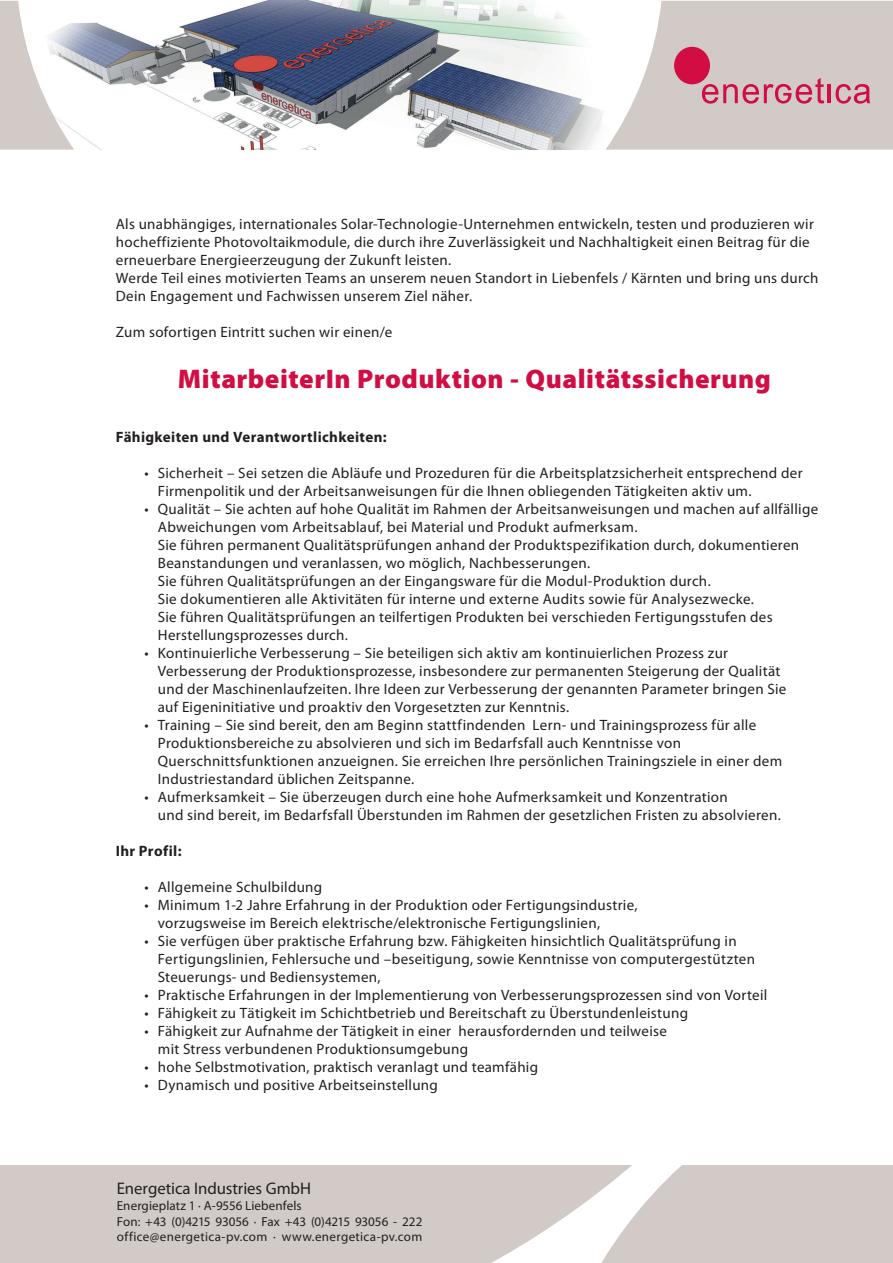
<style>
.page{position:relative;width:893px;height:1263px;background:#fff}
.page>*{position:absolute;margin:0;border:0;box-sizing:border-box;transform-origin:0 0}
.t1{font:900 27px "Myriad Pro";letter-spacing:.02em;color:#d20d44}
.t2{font:16.8px "Myriad Pro";letter-spacing:-.005em;color:#231f20}
.t3{font:15px/18px "Myriad Pro";letter-spacing:.02em;color:#231f20}
.t4{font:700 15px "Myriad Pro";letter-spacing:.025em;color:#231f20}
.t5{font:13.05px/15.8px "Myriad Pro";letter-spacing:.005em;color:#231f20}
</style>
<div class="page">
<div style="left:0;top:1165px;width:539px;height:98px;background:#d1cac7"></div>
<svg style="left:539px;top:1165px;width:354px;height:98px"></svg>
<svg style="left:0;top:1px;width:893px;height:149px"></svg>
<svg style="left:836px;top:84px;width:34px;height:20px"></svg>
<hr style="left:828px;top:84px;width:3px;height:19px;background:#d20d44">
<svg style="left:702px;top:78px;width:122px;height:26px;background:#d1919f"></svg>
<div style="left:674px;top:47px;width:36px;height:37px;background:#d20d44;border-radius:50%"></div>
<p class="t3" style="left:116px;top:215px;width:704px">Als unabhängiges, internationales Solar-Technologie-Unternehmen entwickeln, testen und produzieren wir hocheffiziente Photovoltaikmodule, die durch ihre Zuverlässigkeit und Nachhaltigkeit einen Beitrag für die erneuerbare Energieerzeugung der Zukunft leisten.<br>Werde Teil eines motivierten Teams an unserem neuen Standort in Liebenfels / Kärnten und bring uns durch Dein Engagement und Fachwissen unserem Ziel näher.</p>
<p class="t3" style="left:116px;top:323px;width:278px">Zum sofortigen Eintritt suchen wir einen/e</p>
<h1 class="t1" style="left:178px;top:360px;width:594px">MitarbeiterIn Produktion - Qualitätssicherung</h1>
<p class="t4" style="left:116px;top:427px;width:272px">Fähigkeiten und Verantwortlichkeiten:</p>
<p class="t3" style="left:158px;top:463px;width:646px;text-indent:-14px">• Sicherheit – Sei setzen die Abläufe und Prozeduren für die Arbeitsplatzsicherheit entsprechend der<br>Firmenpolitik und der Arbeitsanweisungen für die Ihnen obliegenden Tätigkeiten aktiv um.</p>
<p class="t3" style="left:158px;top:499px;width:662px;text-indent:-14px">• Qualität – Sie achten auf hohe Qualität im Rahmen der Arbeitsanweisungen und machen auf allfällige Abweichungen vom Arbeitsablauf, bei Material und Produkt aufmerksam.<br>Sie führen permanent Qualitätsprüfungen anhand der Produktspezifikation durch, dokumentieren Beanstandungen und veranlassen, wo möglich, Nachbesserungen.<br>Sie führen Qualitätsprüfungen an der Eingangsware für die Modul-Produktion durch.<br>Sie dokumentieren alle Aktivitäten für interne und externe Audits sowie für Analysezwecke.<br>Sie führen Qualitätsprüfungen an teilfertigen Produkten bei verschieden Fertigungsstufen des Herstellungsprozesses durch.</p>
<p class="t3" style="left:158px;top:643px;width:630px;text-indent:-14px">• Kontinuierliche Verbesserung – Sie beteiligen sich aktiv am kontinuierlichen Prozess zur Verbesserung der Produktionsprozesse, insbesondere zur permanenten Steigerung der Qualität und der Maschinenlaufzeiten. Ihre Ideen zur Verbesserung der genannten Parameter bringen Sie auf Eigeninitiative und proaktiv den Vorgesetzten zur Kenntnis.</p>
<p class="t3" style="left:158px;top:715px;width:626px;text-indent:-14px">• Training – Sie sind bereit, den am Beginn stattfindenden Lern- und Trainingsprozess für alle Produktionsbereiche zu absolvieren und sich im Bedarfsfall auch Kenntnisse von Querschnittsfunktionen anzueignen. Sie erreichen Ihre persönlichen Trainingsziele in einer dem Industriestandard üblichen Zeitspanne.</p>
<p class="t3" style="left:158px;top:787px;width:624px;text-indent:-14px">• Aufmerksamkeit – Sie überzeugen durch eine hohe Aufmerksamkeit und Konzentration<br>und sind bereit, im Bedarfsfall Überstunden im Rahmen der gesetzlichen Fristen zu absolvieren.</p>
<p class="t4" style="left:116px;top:841px;width:67px">Ihr Profil:</p>
<p class="t3" style="left:144px;top:877px;width:179px">• Allgemeine Schulbildung</p>
<p class="t3" style="left:158px;top:895px;width:481px;text-indent:-14px">• Minimum 1-2 Jahre Erfahrung in der Produktion oder Fertigungsindustrie, vorzugsweise im Bereich elektrische/elektronische Fertigungslinien,</p>
<p class="t3" style="left:158px;top:931px;width:599px;text-indent:-14px">• Sie verfügen über praktische Erfahrung bzw. Fähigkeiten hinsichtlich Qualitätsprüfung in<br>Fertigungslinien, Fehlersuche und –beseitigung, sowie Kenntnisse von computergestützten<br>Steuerungs- und Bediensystemen,</p>
<p class="t3" style="left:144px;top:985px;width:624px">• Praktische Erfahrungen in der Implementierung von Verbesserungsprozessen sind von Vorteil</p>
<p class="t3" style="left:144px;top:1003px;width:545px">• Fähigkeit zu Tätigkeit im Schichtbetrieb und Bereitschaft zu Überstundenleistung</p>
<p class="t3" style="left:158px;top:1021px;width:510px;text-indent:-14px">• Fähigkeit zur Aufnahme der Tätigkeit in einer herausfordernden und teilweise mit Stress verbundenen Produktionsumgebung</p>
<p class="t3" style="left:144px;top:1057px;width:395px">• hohe Selbstmotivation, praktisch veranlagt und teamfähig</p>
<p class="t3" style="left:144px;top:1075px;width:295px">• Dynamisch und positive Arbeitseinstellung</p>
<p class="t2" style="left:117px;top:1178px;width:196px">Energetica Industries GmbH</p>
<p class="t5" style="left:117px;top:1197px;width:307px">Energieplatz 1 · A-9556 Liebenfels<br>Fon: +43 (0)4215 93056 · Fax +43 (0)4215 93056 - 222 office@energetica-pv.com · www.energetica-pv.com</p>
</div>
